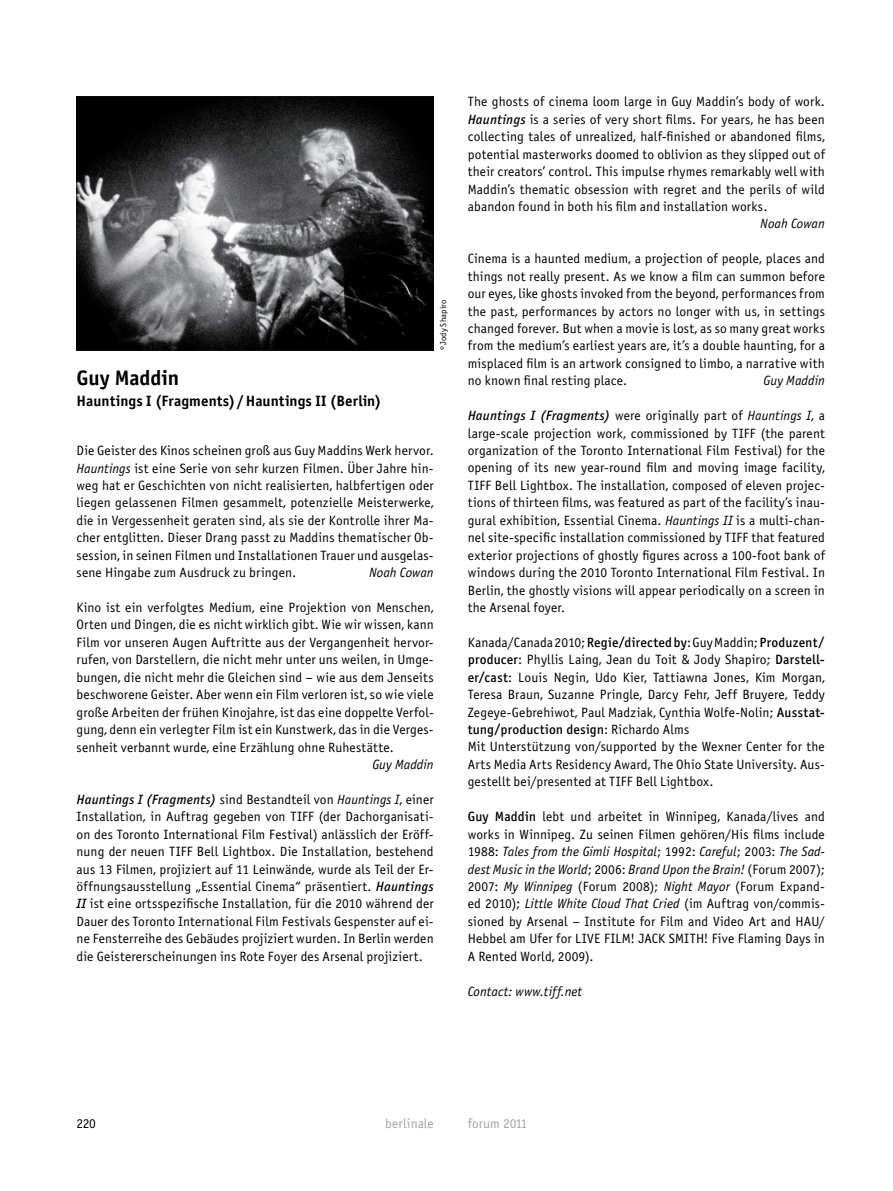
<style>
.page{position:relative;width:893px;height:1191px;background:#fff}
.page>*{position:absolute;margin:0;border:0;box-sizing:border-box;transform-origin:0 0}
.t1{font:21px "Officina Sans Bold ITC";color:#000}
.t2{font:15px "Officina Sans Bold ITC";letter-spacing:.005em;color:#000}
.t3{font:13.5px/17.4px "Officina Sans Book ITC";letter-spacing:.01em;color:#000;text-align:justify}
.t4{font:italic 13.5px "Officina Sans Book ITC";letter-spacing:.005em;color:#000}
.t5{font:13.5px "Officina Sans Medium ITC";letter-spacing:.005em;color:#000}
.t6{font:13.5px "Officina Sans Book ITC";color:#a4a5a5}
.t7{font:8.55px "Officina Sans Book ITC";letter-spacing:.02em;color:#000}
.s1{font-style:italic}
.s2{font-family:"Officina Sans Medium ITC";font-style:italic}
.s3{font-family:"Officina Sans Medium ITC"}
.s4{font-family:"Officina Sans Book ITC"}
</style>
<div class="page">
<img style="left:77px;top:97px;width:357px;height:253px">
<p class="t7" style="left:438px;top:350px;width:53px;rotate:-90deg">© Jody Shapiro</p>
<h1 class="t1" style="left:77px;top:365px;width:104px">Guy Maddin</h1>
<p class="t2" style="left:77px;top:392px;width:306px">Hauntings I (Fragments) /Hauntings II (Berlin)</p>
<p class="t3" style="left:77px;top:442px;width:359px">Die Geister des Kinos scheinen groß aus Guy Maddins Werk hervor.<br><span class="s1">Hauntings</span> ist eine Serie von sehr kurzen Filmen. Über Jahre hin&shy;weg hat er Geschichten von nicht realisierten, halbfertigen oder liegen gelassenen Filmen gesammelt, potenzielle Meisterwerke, die in Vergessenheit geraten sind, als sie der Kontrolle ihrer Ma&shy;cher entglitten. Dieser Drang passt zu Maddins thematischer Ob&shy;session, in seinen Filmen und Installationen Trauer und ausgelas&shy;sene Hingabe zum Ausdruck zu bringen.</p>
<p class="t4" style="left:369px;top:565px;width:66px">Noah Cowan</p>
<p class="t3" style="left:77px;top:599px;width:359px">Kino ist ein verfolgtes Medium, eine Projektion von Menschen, Orten und Dingen, die es nicht wirklich gibt. Wie wir wissen, kann Film vor unseren Augen Auftritte aus der Vergangenheit hervor&shy;rufen, von Darstellern, die nicht mehr unter uns weilen, in Umge&shy;bungen, die nicht mehr die Gleichen sind – wie aus dem Jenseits beschworene Geister. Aber wenn ein Film verloren ist, so wie viele große Arbeiten der frühen Kinojahre, ist das eine doppelte Verfol&shy;gung, denn ein verlegter Film ist ein Kunstwerk, das in die Verges&shy;senheit verbannt wurde, eine Erzählung ohne Ruhestätte.</p>
<p class="t4" style="left:372px;top:757px;width:63px">Guy Maddin</p>
<p class="t3" style="left:77px;top:790px;width:359px"><span class="s2">Hauntings I (Fragments)</span> sind Bestandteil von <span class="s1">Hauntings I</span>, einer Installation, in Auftrag gegeben von TIFF (der Dachorganisati&shy;on des Toronto International Film Festival) anlässlich der Eröff&shy;nung der neuen TIFF Bell Lightbox. Die Installation, bestehend aus 13 Filmen, projiziert auf 11 Leinwände, wurde als Teil der Er&shy;öffnungsausstellung „Essential Cinema“ präsentiert. <span class="s2">Hauntings II</span> ist eine ortsspezifische Installation, für die 2010 während der Dauer des Toronto International Film Festivals Gespenster auf ei&shy;ne Fensterreihe des Gebäudes projiziert wurden. In Berlin werden die Geistererscheinungen ins Rote Foyer des Arsenal projiziert.</p>
<p class="t3" style="left:468px;top:93px;width:359px">The ghosts of cinema loom large in Guy Maddin’s body of work.<br><span class="s2">Hauntings</span> is a series of very short films. For years, he has been collecting tales of unrealized, half-finished or abandoned films, potential masterworks doomed to oblivion as they slipped out of their creators’ control. This impulse rhymes remarkably well with Maddin’s thematic obsession with regret and the perils of wild abandon found in both his film and installation works.</p>
<p class="t4" style="left:760px;top:216px;width:66px">Noah Cowan</p>
<p class="t3" style="left:468px;top:250px;width:359px">Cinema is a haunted medium, a projection of people, places and things not really present. As we know a film can summon before our eyes, like ghosts invoked from the beyond, performances from the past, performances by actors no longer with us, in settings changed forever. But when a movie is lost, as so many great works from the medium’s earliest years are, it’s a double haunting, for a misplaced film is an artwork consigned to limbo, a narrative with no known final resting place.</p>
<p class="t4" style="left:764px;top:373px;width:63px">Guy Maddin</p>
<p class="t3" style="left:468px;top:407px;width:359px"><span class="s2">Hauntings I (Fragments)</span> were originally part of <span class="s1">Hauntings I</span>, a large-scale projection work, commissioned by TIFF (the parent organization of the Toronto International Film Festival) for the opening of its new year-round film and moving image facility, TIFF Bell Lightbox. The installation, composed of eleven projec&shy;tions of thirteen films, was featured as part of the facility’s inau&shy;gural exhibition, Essential Cinema. <span class="s1">Hauntings II</span> is a multi-chan&shy;nel site-specific installation commissioned by TIFF that featured exterior projections of ghostly figures across a 100-foot bank of windows during the 2010 Toronto International Film Festival. In Berlin, the ghostly visions will appear periodically on a screen in the Arsenal foyer.</p>
<p class="t3" style="left:468px;top:633px;width:359px">Kanada/Canada 2010; <span class="s3">Regie/directed by</span>: Guy Maddin; <span class="s3">Produzent/ producer</span>: Phyllis Laing, Jean du Toit &amp; Jody Shapiro; <span class="s3">Darstell&shy;er/cast</span>: Louis Negin, Udo Kier, Tattiawna Jones, Kim Morgan, Teresa Braun, Suzanne Pringle, Darcy Fehr, Jeff Bruyere, Teddy Zegeye-Gebrehiwot, Paul Madziak, Cynthia Wolfe-Nolin; <span class="s3">Ausstat-</span></p>
<p class="t5" style="left:468px;top:721px;width:223px">tung/production design<span class="s4">: Richardo Alms</span></p>
<p class="t3" style="left:468px;top:738px;width:359px">Mit Unterstützung von/supported by the Wexner Center for the Arts Media Arts Residency Award, The Ohio State University. Aus&shy;gestellt bei/presented at TIFF Bell Lightbox.</p>
<p class="t3" style="left:468px;top:808px;width:359px"><span class="s3">Guy Maddin</span> lebt und arbeitet in Winnipeg, Kanada/lives and works in Winnipeg. Zu seinen Filmen gehören/His films include 1988: <span class="s1">Tales from the Gimli Hospital</span>; 1992: <span class="s1">Careful</span>; 2003: <span class="s1">The Sad&shy;dest Music in the World</span>; 2006: <span class="s1">Brand Upon the Brain!</span> (Forum 2007); 2007: <span class="s1">My Winnipeg</span> (Forum 2008); <span class="s1">Night Mayor</span> (Forum Expand&shy;ed 2010); <span class="s1">Little White Cloud That Cried</span> (im Auftrag von/commis&shy;sioned by Arsenal – Institute for Film and Video Art and HAU/ Hebbel am Ufer for LIVE FILM! JACK SMITH! Five Flaming Days in A Rented World, 2009).</p>
<p class="t4" style="left:468px;top:983px;width:116px">Contact: www.tiff.net</p>
<p class="t3" style="left:76px;top:1114px;width:21px">220</p>
<p class="t6" style="left:385px;top:1115px;width:50px">berlinale</p>
<p class="t6" style="left:468px;top:1115px;width:61px">forum 2011</p>
</div>
